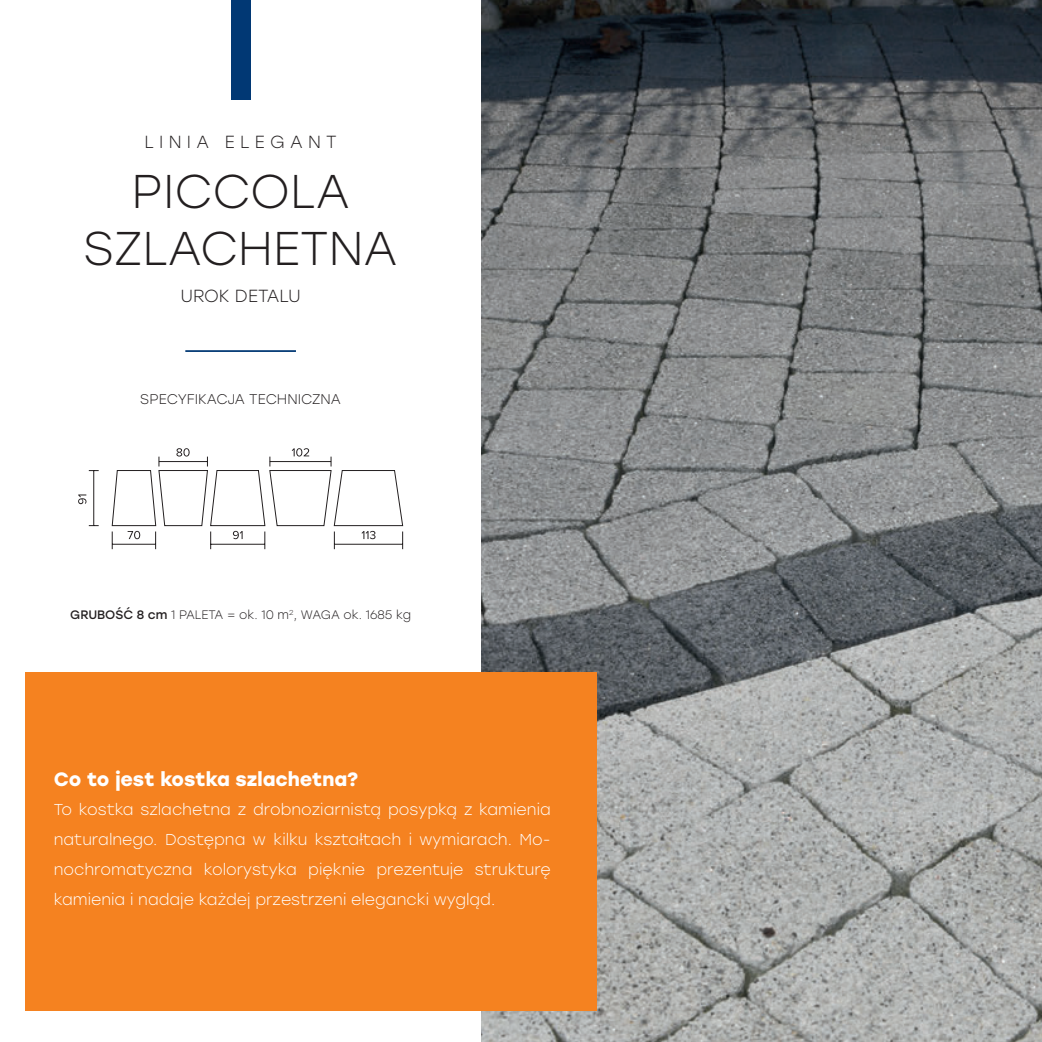
<style>
.page{position:relative;width:1042px;height:1042px;background:#fff}
.page>*{position:absolute;margin:0;border:0;box-sizing:border-box;transform-origin:0 0}
.t1{font:300 47.25px/56.7px "Stolzl";color:#231f20;text-align:center}
.t2{font:700 19.25px "Stolzl";color:#fff}
.t3{font:300 17.5px "Stolzl";color:#231f20}
.t4{font:300 15.75px/29.8px "Stolzl";color:#fff;text-align:justify}
.t5{font:300 14px "Stolzl";color:#231f20}
.t6{font:300 12.25px "Stolzl";letter-spacing:-.015em;color:#231f20}
.s1{font-weight:400}
</style>
<div class="page">
<hr style="left:185px;top:350px;width:111px;height:2px;background:#013874">
<img style="left:481px;top:0;width:561px;height:1042px">
<div style="left:25px;top:673px;width:572px;height:338px;background:#f58220"></div>
<div style="left:231px;top:0;width:19px;height:100px;background:#013874"></div>
<svg style="left:111px;top:448px;width:293px;height:101px"></svg>
<hr style="left:93px;top:470px;width:1px;height:55px;background:#231f20">
<svg style="left:78px;top:494px;width:8px;height:10px"></svg>
<p class="t3" style="left:145px;top:130px;width:194px">LINIA ELEGANT</p>
<h1 class="t1" style="left:84px;top:162px;width:316px">PICCOLA<br>SZLACHETNA</h1>
<p class="t3" style="left:180px;top:284px;width:122px">UROK DETALU</p>
<p class="t5" style="left:140px;top:389px;width:202px">SPECYFIKACJA TECHNICZNA</p>
<p class="t6" style="left:70px;top:606px;width:342px"><span class="s1">GRUBOŚĆ 8 cm</span> 1 PALETA = ok. 10 m<sup>2</sup>, WAGA ok. 1685 kg</p>
<p class="t2" style="left:54px;top:765px;width:306px">Co to jest kostka szlachetna?</p>
<p class="t4" style="left:54px;top:794px;width:499px">To kostka szlachetna z drobnoziarnistą posypką z kamienia naturalnego. Dostępna w kilku kształtach i wymiarach. Mo&shy;nochromatyczna kolorystyka pięknie prezentuje strukturę kamienia i nadaje każdej przestrzeni elegancki wygląd.</p>
</div>
